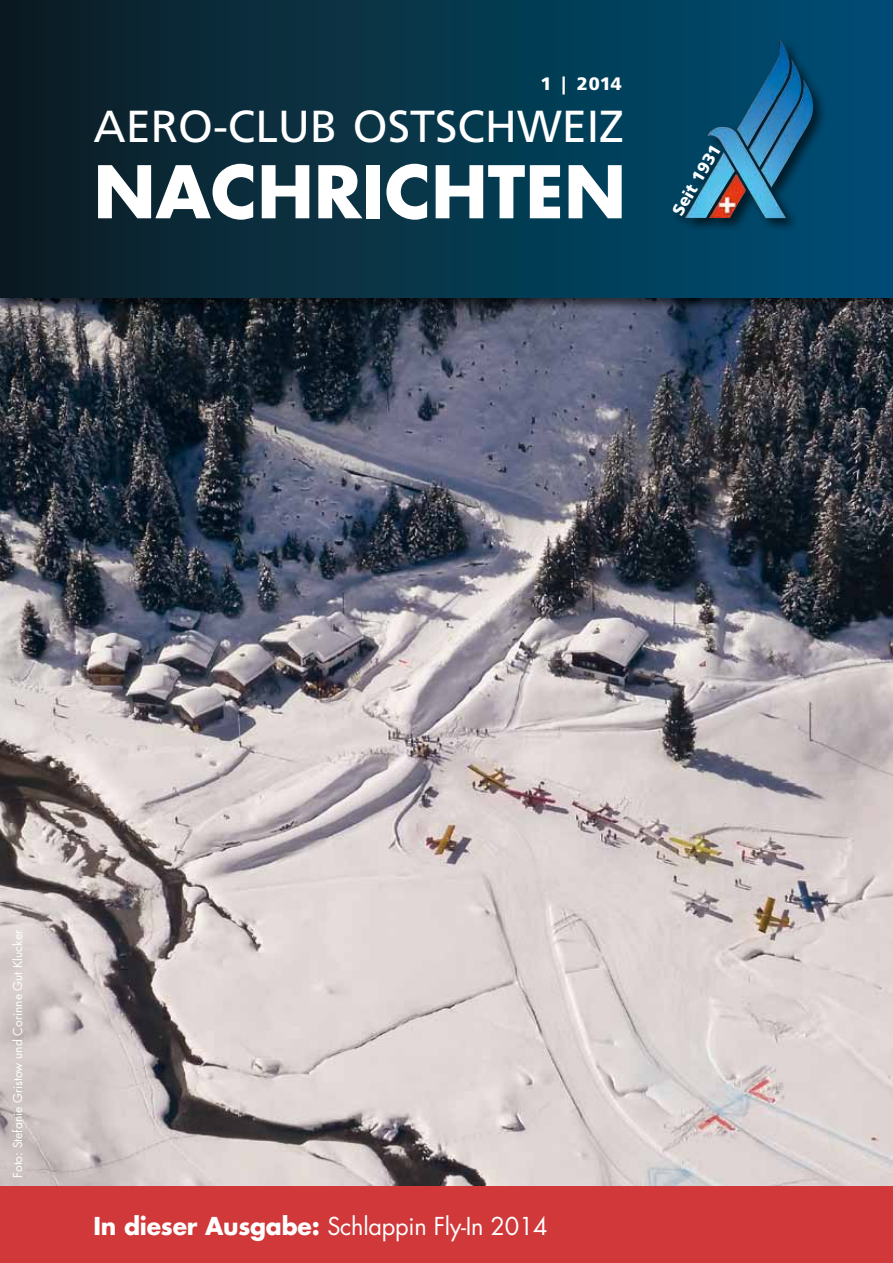
<style>
.page{position:relative;width:893px;height:1263px;background:#fff}
.page>*{position:absolute;margin:0;border:0;box-sizing:border-box;transform-origin:0 0}
.t1{font:700 70.5px "Futura";color:#fff}
.t2{font:44.85px "Frutiger";color:#fff}
.t3{font:24px "Futura";letter-spacing:-.01em;color:#fff}
.t4{font:900 18px "Frutiger LT Std";color:#fff}
.t5{font:900 16.65px "Frutiger CE";color:#fff}
.t6{font:12px "Futura";color:#fff}
.s1{font-weight:700}
</style>
<div class="page">
<img style="left:0;top:312px;width:893px;height:874px">
<div style="left:0;top:1186px;width:893px;height:77px;background:#d0383a"></div>
<div style="left:0;top:0;width:893px;height:312px;background:#000;opacity:.6"></div>
<div style="left:0;top:0;width:893px;height:298px;background:linear-gradient(to right,#0e1d23,#004f76)"></div>
<div style="left:671px;top:38px;width:156px;height:195px;background:#000;opacity:.6"></div>
<img style="left:685px;top:38px;width:128px;height:180px">
<h3 class="t4" style="left:540px;top:73px;width:83px">1 | 2014</h3>
<h2 class="t2" style="left:94px;top:100px;width:532px">AERO-CLUB OSTSCHWEIZ</h2>
<h1 class="t1" style="left:94px;top:143px;width:534px">NACHRICHTEN</h1>
<h3 class="t5" style="left:668px;top:209px;width:81px;rotate:-59deg">Seit 1931</h3>
<p class="t6" style="left:9px;top:1178px;width:249px;rotate:-90deg">Foto: Stefanie Gristow und Corinne Gut Klucker</p>
<h3 class="t3" style="left:94px;top:1210px;width:456px"><span class="s1">In dieser Ausgabe:</span> Schlappin Fly-In 2014</h3>
</div>
